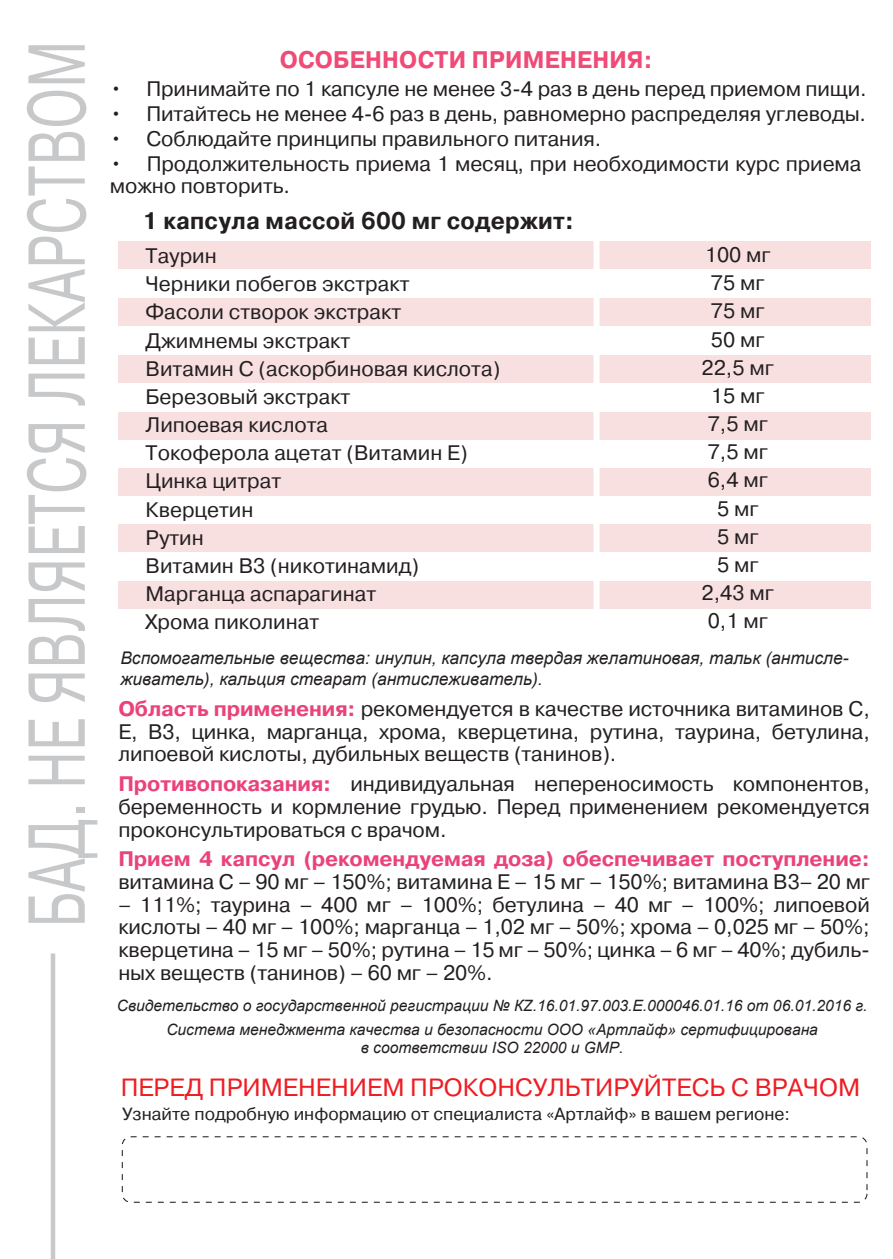
<style>
.page{position:relative;width:893px;height:1259px;background:#fff}
.page>*{position:absolute;margin:0;border:0;box-sizing:border-box;transform-origin:0 0}
.t1{font:80.4px "Pragmatica";letter-spacing:.01em;color:#c7c8ca;scale:.66 1}
.t2{font:24.9px "Pragmatica";color:#ee1d23}
.t3{font:700 24px "Pragmatica";letter-spacing:.01em;color:#231f20;scale:.95 1}
.t4{font:700 24px "Pragmatica";letter-spacing:.01em;color:#f04a76;scale:.95 1}
.t5{font:21px/28.2px "Pragmatica";letter-spacing:-.005em;color:#231f20;text-align:justify}
.t6{font:700 21px "Pragmatica";letter-spacing:-.005em;color:#ea4379}
.t7{font:17.7px "Pragmatica";color:#231f20}
.t8{font:italic 17.4px/21px "Arial";color:#231f20}
.t9{font:italic 15.6px/24px "Arial";color:#231f20;text-align:center}
.s1{font-weight:700;color:#ea4379}
</style>
<div class="page">
<hr style="left:51px;top:953px;width:4px;height:306px;background:#c7c8ca">
<div style="left:118px;top:242px;width:753px;height:27px;background:#f8e0e1"></div>
<div style="left:118px;top:298px;width:753px;height:28px;background:#f8e0e1"></div>
<div style="left:118px;top:355px;width:753px;height:27px;background:#f8e0e1"></div>
<div style="left:118px;top:412px;width:753px;height:27px;background:#f8e0e1"></div>
<div style="left:118px;top:469px;width:753px;height:27px;background:#f8e0e1"></div>
<div style="left:118px;top:525px;width:753px;height:27px;background:#f8e0e1"></div>
<div style="left:118px;top:581px;width:753px;height:27px;background:#f8e0e1"></div>
<div style="left:594px;top:232px;width:6px;height:416px;background:#fff"></div>
<div style="left:122px;top:1136px;width:745px;height:66px;border:1px dashed #231f20;border-radius:9px"></div>
<h1 class="t1" style="left:8px;top:927px;width:1344px;rotate:-90deg">БАД. НЕ ЯВЛЯЕТСЯ ЛЕКАРСТВОМ</h1>
<p class="t4" style="left:280px;top:44px;width:394px">ОСОБЕННОСТИ ПРИМЕНЕНИЯ:</p>
<p class="t5" style="left:110px;top:76px;width:758px">• Принимайте по 1 капсуле не менее 3-4 раз в день перед приемом пищи.</p>
<p class="t5" style="left:110px;top:100px;width:758px">• Питайтесь не менее 4-6 раз в день, равномерно распределяя углеводы.</p>
<p class="t5" style="left:110px;top:125px;width:493px">• Соблюдайте принципы правильного питания.</p>
<p class="t5" style="left:110px;top:153px;width:753px;line-height:21.9px">• Продолжительность приема 1 месяц, при необходимости курс приема можно повторить.</p>
<p class="t3" style="left:143px;top:205px;width:455px">1 капсула массой 600 мг содержит:</p>
<p class="t5" style="left:146px;top:242px;width:356px;text-align:left">Таурин<br>Черники побегов экстракт<br>Фасоли створок экстракт<br>Джимнемы экстракт<br>Витамин С (аскорбиновая кислота)<br>Березовый экстракт<br>Липоевая кислота<br>Токоферола ацетат (Витамин Е)<br>Цинка цитрат<br>Кверцетин<br>Рутин<br>Витамин В3 (никотинамид)<br>Марганца аспарагинат<br>Хрома пиколинат</p>
<p class="t5" style="left:702px;top:241px;width:74px;text-align:center">100 мг<br>75 мг<br>75 мг<br>50 мг<br>22,5 мг<br>15 мг<br>7,5 мг<br>7,5 мг<br>6,4 мг<br>5 мг<br>5 мг<br>5 мг<br>2,43 мг<br>0,1 мг</p>
<p class="t8" style="left:120px;top:647px;width:730px">Вспомогательные вещества: инулин, капсула твердая желатиновая, тальк (антисле&shy;живатель), кальция стеарат (антислеживатель).</p>
<p class="t5" style="left:118px;top:697px;width:753px;line-height:22.8px"><span class="s1">Область применения:</span> рекомендуется в качестве источника витаминов С, Е, В3, цинка, марганца, хрома, кверцетина, рутина, таурина, бетулина, липоевой кислоты, дубильных веществ (танинов).</p>
<p class="t5" style="left:118px;top:773px;width:753px;line-height:22.8px"><span class="s1">Противопоказания:</span> индивидуальная непереносимость компонентов, беременность и кормление грудью. Перед применением рекомендуется проконсультироваться с врачом.</p>
<p class="t6" style="left:118px;top:845px;width:753px">Прием 4 капсул (рекомендуемая доза) обеспечивает поступление:</p>
<p class="t5" style="left:118px;top:868px;width:753px">витамина С – 90 мг – 150%; витамина Е – 15 мг – 150%; витамина В3– 20 мг</p>
<p class="t5" style="left:118px;top:893px;width:753px;line-height:22.8px">– 111%; таурина – 400 мг – 100%; бетулина – 40 мг – 100%; липоевой кислоты – 40 мг – 100%; марганца – 1,02 мг – 50%; хрома – 0,025 мг – 50%; кверцетина – 15 мг – 50%; рутина – 15 мг – 50%; цинка – 6 мг – 40%; дубиль&shy;ных веществ (танинов) – 60 мг – 20%.</p>
<p class="t9" style="left:117px;top:994px;width:752px">Свидетельство о государственной регистрации № КZ.16.01.97.003.Е.000046.01.16 от 06.01.2016 г.<br>Система менеджмента качества и безопасности ООО «Артлайф» сертифицирована</p>
<p class="t9" style="left:361px;top:1036px;width:264px">в соответствии ISО 22000 и GMP.</p>
<p class="t2" style="left:121px;top:1072px;width:741px">ПЕРЕД ПРИМЕНЕНИЕМ ПРОКОНСУЛЬТИРУЙТЕСЬ С ВРАЧОМ</p>
<p class="t7" style="left:122px;top:1103px;width:669px">Узнайте подробную информацию от специалиста «Артлайф» в вашем регионе:</p>
</div>
